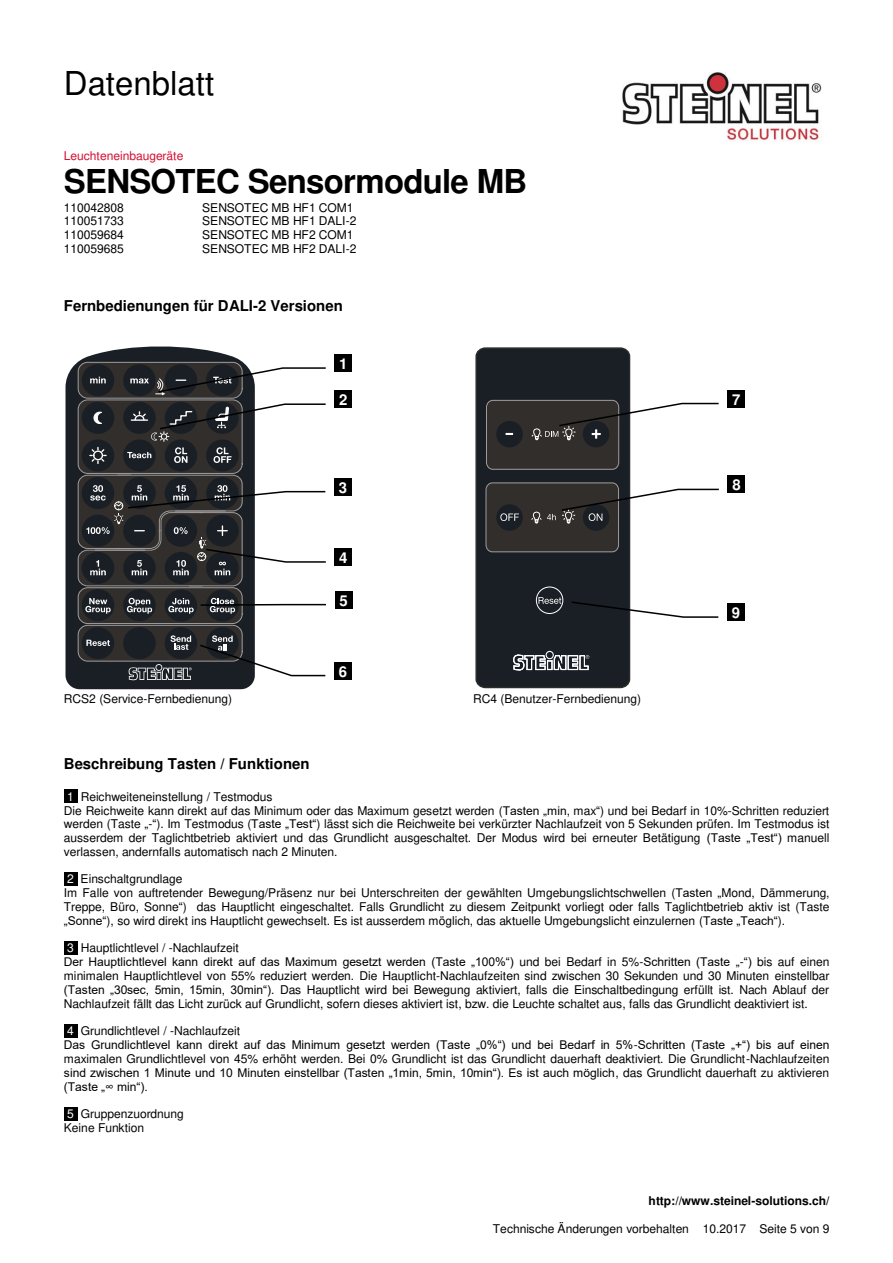
<style>
.page{position:relative;width:893px;height:1263px;background:#fff}
.page>*{position:absolute;margin:0;border:0;box-sizing:border-box;transform-origin:0 0}
.t1{font:700 33px "Arial";letter-spacing:-.02em;color:#000}
.t2{font:33px "Arial";color:#000}
.t3{font:700 15px "Arial";color:#000}
.t4{font:700 15px "Arial";color:#fff}
.t5{font:12px/13.8px "Arial";letter-spacing:-.005em;color:#000}
.t6{font:700 12px "Arial";color:#000}
.t7{font:12px "Arial";letter-spacing:-.005em;color:#d50c2f}
.s1{color:#fff}
</style>
<div class="page">
<img style="left:622px;top:72px;width:200px;height:70px">
<svg style="left:66px;top:346px;width:189px;height:343px;background:#3a3e44"></svg>
<div style="left:78px;top:400px;width:164px;height:73px;background:#312e2b;border-radius:10px"></div>
<div style="left:78px;top:400px;width:164px;height:74px;border:1px solid #a09d9e;border-radius:10px"></div>
<div style="left:78px;top:362px;width:164px;height:36px;background:#312e2b;border-radius:10px"></div>
<div style="left:78px;top:362px;width:164px;height:36px;border:1px solid #a09d9e;border-radius:10px"></div>
<div style="left:78px;top:588px;width:164px;height:35px;background:#312e2b;border-radius:10px"></div>
<div style="left:78px;top:587px;width:164px;height:37px;border:1px solid #a09d9e;border-radius:10px"></div>
<div style="left:78px;top:625px;width:164px;height:36px;background:#312e2b;border-radius:10px"></div>
<div style="left:78px;top:625px;width:164px;height:36px;border:1px solid #a09d9e;border-radius:10px"></div>
<div style="left:82px;top:627px;width:32px;height:32px;background:#191f25;border-radius:50%"></div>
<div style="left:165px;top:627px;width:32px;height:32px;background:#191f25;border-radius:50%"></div>
<div style="left:123px;top:627px;width:33px;height:32px;background:#191f25;border-radius:50%"></div>
<div style="left:123px;top:364px;width:33px;height:32px;background:#191f25;border-radius:50%"></div>
<div style="left:165px;top:364px;width:32px;height:32px;background:#191f25;border-radius:50%"></div>
<div style="left:82px;top:364px;width:32px;height:32px;background:#191f25;border-radius:50%"></div>
<div style="left:206px;top:364px;width:33px;height:32px;background:#191f25;border-radius:50%"></div>
<div style="left:82px;top:402px;width:32px;height:32px;background:#191f25;border-radius:50%"></div>
<div style="left:123px;top:402px;width:33px;height:32px;background:#191f25;border-radius:50%"></div>
<div style="left:165px;top:402px;width:32px;height:32px;background:#191f25;border-radius:50%"></div>
<div style="left:206px;top:402px;width:33px;height:32px;background:#191f25;border-radius:50%"></div>
<div style="left:206px;top:439px;width:33px;height:32px;background:#191f25;border-radius:50%"></div>
<div style="left:123px;top:439px;width:33px;height:32px;background:#191f25;border-radius:50%"></div>
<div style="left:165px;top:439px;width:32px;height:32px;background:#191f25;border-radius:50%"></div>
<div style="left:82px;top:439px;width:32px;height:32px;background:#191f25;border-radius:50%"></div>
<div style="left:82px;top:589px;width:32px;height:32px;background:#191f25;border-radius:50%"></div>
<div style="left:123px;top:589px;width:33px;height:32px;background:#191f25;border-radius:50%"></div>
<div style="left:206px;top:589px;width:33px;height:32px;background:#191f25;border-radius:50%"></div>
<div style="left:206px;top:627px;width:33px;height:32px;background:#191f25;border-radius:50%"></div>
<div style="left:165px;top:589px;width:32px;height:32px;background:#191f25;border-radius:50%"></div>
<svg style="left:86px;top:640px;width:24px;height:6px"></svg>
<svg style="left:90px;top:377px;width:16px;height:6px"></svg>
<svg style="left:130px;top:378px;width:19px;height:5px"></svg>
<svg style="left:85px;top:598px;width:26px;height:16px"></svg>
<svg style="left:127px;top:598px;width:25px;height:16px"></svg>
<svg style="left:170px;top:635px;width:21px;height:15px"></svg>
<svg style="left:127px;top:452px;width:24px;height:6px"></svg>
<svg style="left:90px;top:447px;width:16px;height:16px"></svg>
<svg style="left:93px;top:411px;width:9px;height:13px"></svg>
<svg style="left:129px;top:664px;width:63px;height:17px"></svg>
<svg style="left:174px;top:447px;width:14px;height:16px"></svg>
<svg style="left:214px;top:447px;width:18px;height:16px"></svg>
<div style="left:476px;top:348px;width:154px;height:339px;background:#191f25;border-radius:9px"></div>
<div style="left:475px;top:347px;width:155px;height:341px;border:1px solid #2c2c2b;border-radius:9px"></div>
<div style="left:486px;top:400px;width:133px;height:69px;background:#312e2b;border-radius:7px"></div>
<div style="left:486px;top:400px;width:133px;height:70px;border:1px solid #a09d9e;border-radius:7px"></div>
<div style="left:546px;top:651px;width:8px;height:8px;border:1px solid #fff;border-radius:50%"></div>
<svg style="left:513px;top:654px;width:76px;height:17px"></svg>
<div style="left:486px;top:483px;width:133px;height:69px;background:#312e2b;border-radius:7px"></div>
<div style="left:64px;top:789px;width:13px;height:14px;background:#000"></div>
<div style="left:64px;top:872px;width:13px;height:14px;background:#000"></div>
<div style="left:64px;top:941px;width:13px;height:14px;background:#000"></div>
<div style="left:64px;top:1024px;width:13px;height:14px;background:#000"></div>
<div style="left:64px;top:1107px;width:13px;height:14px;background:#000"></div>
<div style="left:335px;top:391px;width:17px;height:17px;background:#000"></div>
<svg style="left:131px;top:403px;width:195px;height:38px"></svg>
<div style="left:334px;top:478px;width:17px;height:17px;background:#000"></div>
<div style="left:335px;top:548px;width:17px;height:17px;background:#000"></div>
<svg style="left:78px;top:475px;width:248px;height:111px"></svg>
<div style="left:335px;top:591px;width:17px;height:17px;background:#000"></div>
<svg style="left:168px;top:598px;width:158px;height:16px"></svg>
<div style="left:334px;top:662px;width:17px;height:17px;background:#000"></div>
<svg style="left:198px;top:635px;width:128px;height:42px"></svg>
<div style="left:728px;top:390px;width:17px;height:17px;background:#000"></div>
<div style="left:728px;top:476px;width:17px;height:17px;background:#000"></div>
<div style="left:335px;top:355px;width:17px;height:17px;background:#000"></div>
<svg style="left:155px;top:367px;width:171px;height:28px"></svg>
<div style="left:727px;top:604px;width:17px;height:17px;background:#000"></div>
<svg style="left:496px;top:402px;width:223px;height:217px"></svg>
<h1 class="t2" style="left:64px;top:64px;width:152px">Datenblatt</h1>
<p class="t7" style="left:64px;top:149px;width:121px">Leuchteneinbaugeräte</p>
<h1 class="t1" style="left:64px;top:169px;width:465px">SENSOTEC Sensormodule MB</h1>
<p class="t5" style="left:64px;top:200px;width:61px">110042808</p>
<p class="t5" style="left:202px;top:200px;width:153px">SENSOTEC MB HF1 COM1</p>
<p class="t5" style="left:64px;top:214px;width:61px">110051733</p>
<p class="t5" style="left:202px;top:214px;width:156px">SENSOTEC MB HF1 DALI-2</p>
<p class="t5" style="left:64px;top:228px;width:61px">110059684</p>
<p class="t5" style="left:202px;top:228px;width:153px">SENSOTEC MB HF2 COM1</p>
<p class="t5" style="left:64px;top:242px;width:61px">110059685</p>
<p class="t5" style="left:202px;top:242px;width:156px">SENSOTEC MB HF2 DALI-2</p>
<p class="t3" style="left:64px;top:300px;width:280px">Fernbedienungen für DALI-2 Versionen</p>
<p class="t4" style="left:339px;top:358px;width:10px">1</p>
<p class="t4" style="left:339px;top:394px;width:10px">2</p>
<p class="t4" style="left:339px;top:481px;width:10px">3</p>
<p class="t4" style="left:339px;top:552px;width:10px">4</p>
<p class="t4" style="left:339px;top:594px;width:10px">5</p>
<p class="t4" style="left:339px;top:665px;width:10px">6</p>
<p class="t5" style="left:64px;top:692px;width:170px">RCS2 (Service-Fernbedienung)</p>
<p class="t5" style="left:473px;top:692px;width:170px">RC4 (Benutzer-Fernbedienung)</p>
<p class="t4" style="left:732px;top:393px;width:10px">7</p>
<p class="t4" style="left:732px;top:479px;width:10px">8</p>
<p class="t4" style="left:732px;top:607px;width:10px">9</p>
<p class="t3" style="left:64px;top:758px;width:247px">Beschreibung Tasten / Funktionen</p>
<p class="t5" style="left:64px;top:789px;width:767px"><span class="s1">1</span> Reichweiteneinstellung / Testmodus<br>Die Reichweite kann direkt auf das Minimum oder das Maximum gesetzt werden (Tasten „min, max“) und bei Bedarf in 10%-Schritten reduziert werden (Taste „-“). Im Testmodus (Taste „Test“) lässt sich die Reichweite bei verkürzter Nachlaufzeit von 5 Sekunden prüfen. Im Testmodus ist ausserdem der Taglichtbetrieb aktiviert und das Grundlicht ausgeschaltet. Der Modus wird bei erneuter Betätigung (Taste „Test“) manuell verlassen, andernfalls automatisch nach 2 Minuten.</p>
<p class="t5" style="left:64px;top:872px;width:767px"><span class="s1">2</span> Einschaltgrundlage<br>Im Falle von auftretender Bewegung/Präsenz nur bei Unterschreiten der gewählten Umgebungslichtschwellen (Tasten „Mond, Dämmerung, Treppe, Büro, Sonne“) das Hauptlicht eingeschaltet. Falls Grundlicht zu diesem Zeitpunkt vorliegt oder falls Taglichtbetrieb aktiv ist (Taste „Sonne“), so wird direkt ins Hauptlicht gewechselt. Es ist ausserdem möglich, das aktuelle Umgebungslicht einzulernen (Taste „Teach“).</p>
<p class="t5" style="left:64px;top:941px;width:767px"><span class="s1">3</span> Hauptlichtlevel / -Nachlaufzeit<br>Der Hauptlichtlevel kann direkt auf das Maximum gesetzt werden (Taste „100%“) und bei Bedarf in 5%-Schritten (Taste „-“) bis auf einen minimalen Hauptlichtlevel von 55% reduziert werden. Die Hauptlicht-Nachlaufzeiten sind zwischen 30 Sekunden und 30 Minuten einstellbar (Tasten „30sec, 5min, 15min, 30min“). Das Hauptlicht wird bei Bewegung aktiviert, falls die Einschaltbedingung erfüllt ist. Nach Ablauf der Nachlaufzeit fällt das Licht zurück auf Grundlicht, sofern dieses aktiviert ist, bzw. die Leuchte schaltet aus, falls das Grundlicht deaktiviert ist.</p>
<p class="t5" style="left:64px;top:1024px;width:767px"><span class="s1">4</span> Grundlichtlevel / -Nachlaufzeit<br>Das Grundlichtlevel kann direkt auf das Minimum gesetzt werden (Taste „0%“) und bei Bedarf in 5%-Schritten (Taste „+“) bis auf einen maximalen Grundlichtlevel von 45% erhöht werden. Bei 0% Grundlicht ist das Grundlicht dauerhaft deaktiviert. Die Grundlicht-Nachlaufzeiten sind zwischen 1 Minute und 10 Minuten einstellbar (Tasten „1min, 5min, 10min“). Es ist auch möglich, das Grundlicht dauerhaft zu aktivieren (Taste „∞ min“).</p>
<p class="t5" style="left:64px;top:1107px;width:122px"><span class="s1">5</span> Gruppenzuordnung<br>Keine Funktion</p>
<p class="t6" style="left:649px;top:1196px;width:182px">http://www.steinel-solutions.ch/</p>
<p class="t5" style="left:493px;top:1222px;width:338px">Technische Änderungen vorbehalten 10.2017 Seite 5 von 9</p>
</div>
